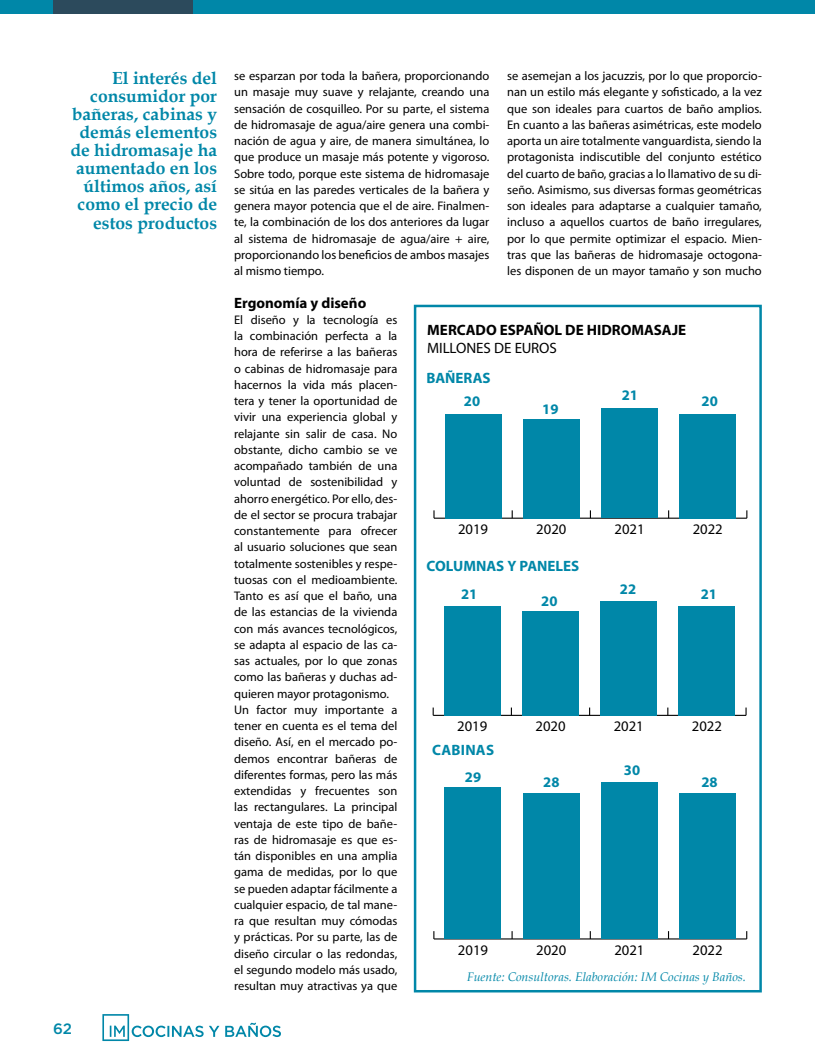
<style>
.page{position:relative;width:815px;height:1063px;background:#fff}
.page>*{position:absolute;margin:0;border:0;box-sizing:border-box;transform-origin:0 0}
.t1{font:700 17.5px/18.1px "Book Antiqua";color:#0087a8;text-align:right}
.t2{font:700 15px "Myriad Pro";color:#000}
.t3{font:700 15px "Myriad Pro";color:#0087a8}
.t4{font:15px "Myriad Pro";letter-spacing:-.005em;color:#000}
.t5{font:700 15px "Myriad Pro";letter-spacing:.02em;color:#0087a8}
.t6{font:500 15px "Gotham";color:#0087a8}
.t7{font:14.62px "Myriad Pro";color:#000}
.t8{font:700 14.62px "Myriad Pro";color:#0087a8}
.t9{font:12.5px/16.2px "Myriad Pro";color:#000;text-align:justify}
.t10{font:italic 12.5px "Book Antiqua";color:#0087a8}
</style>
<div class="page">
<div style="left:0;top:0;width:815px;height:14px;background:#0087a8"></div>
<div style="left:53px;top:0;width:139px;height:14px;background:#2c4a5c"></div>
<svg style="left:102px;top:1014px;width:117px;height:27px"></svg>
<svg style="left:225px;top:1023px;width:56px;height:14px"></svg>
<hr style="left:434px;top:518px;width:313px;height:1px;background:#000">
<svg style="left:433px;top:510px;width:2px;height:8px"></svg>
<div style="left:445px;top:414px;width:56px;height:104px;background:#0087a8"></div>
<div style="left:523px;top:419px;width:56px;height:99px;background:#0087a8"></div>
<div style="left:601px;top:409px;width:57px;height:109px;background:#0087a8"></div>
<div style="left:680px;top:414px;width:56px;height:104px;background:#0087a8"></div>
<hr style="left:433px;top:715px;width:313px;height:1px;background:#000">
<svg style="left:745px;top:708px;width:2px;height:7px"></svg>
<div style="left:444px;top:606px;width:56px;height:109px;background:#0087a8"></div>
<div style="left:522px;top:611px;width:57px;height:104px;background:#0087a8"></div>
<div style="left:601px;top:601px;width:56px;height:114px;background:#0087a8"></div>
<div style="left:679px;top:606px;width:56px;height:109px;background:#0087a8"></div>
<div style="left:414px;top:305px;width:348px;height:687px;border:2px solid #0087a8"></div>
<hr style="left:434px;top:938px;width:313px;height:2px;background:#000">
<div style="left:445px;top:788px;width:56px;height:151px;background:#0087a8"></div>
<div style="left:523px;top:793px;width:56px;height:146px;background:#0087a8"></div>
<div style="left:601px;top:783px;width:57px;height:156px;background:#0087a8"></div>
<div style="left:679px;top:793px;width:57px;height:146px;background:#0087a8"></div>
<h1 class="t1" style="left:70px;top:69px;width:148px">El interés del consumidor por bañeras, cabinas y demás elementos de hidromasaje ha aumentado en los últimos años, así como el precio de estos productos</h1>
<p class="t9" style="left:234px;top:68px;width:257px">se esparzan por toda la bañera, proporcionando un masaje muy suave y relajante, creando una sensación de cosquilleo. Por su parte, el sistema de hidromasaje de agua/aire genera una combi&shy;nación de agua y aire, de manera simultánea, lo que produce un masaje más potente y vigoroso.<br>Sobre todo, porque este sistema de hidromasaje se sitúa en las paredes verticales de la bañera y genera mayor potencia que el de aire. Finalmen&shy;te, la combinación de los dos anteriores da lugar al sistema de hidromasaje de agua/aire + aire, proporcionando los beneficios de ambos masajes al mismo tiempo.</p>
<p class="t2" style="left:234px;top:293px;width:134px">Ergonomía y diseño</p>
<p class="t9" style="left:234px;top:311px;width:165px;text-align:left">El diseño y la tecnología es la combinación perfecta a la hora de referirse a las bañeras o cabinas de hidromasaje para hacernos la vida más placen&shy;tera y tener la oportunidad de vivir una experiencia global y relajante sin salir de casa. No obstante, dicho cambio se ve acompañado también de una voluntad de sostenibilidad y ahorro energético. Por ello, des&shy;de el sector se procura trabajar constantemente para ofrecer al usuario soluciones que sean totalmente sostenibles y respe&shy;tuosas con el medioambiente.<br>Tanto es así que el baño, una de las estancias de la vivienda con más avances tecnológicos, se adapta al espacio de las ca&shy;sas actuales, por lo que zonas como las bañeras y duchas ad&shy;quieren mayor protagonismo.<br>Un factor muy importante a tener en cuenta es el tema del diseño. Así, en el mercado po&shy;demos encontrar bañeras de diferentes formas, pero las más extendidas y frecuentes son las rectangulares. La principal ventaja de este tipo de bañe&shy;ras de hidromasaje es que es&shy;tán disponibles en una amplia gama de medidas, por lo que se pueden adaptar fácilmente a cualquier espacio, de tal mane&shy;ra que resultan muy cómodas y prácticas. Por su parte, las de diseño circular o las redondas, el segundo modelo más usado, resultan muy atractivas ya que</p>
<p class="t9" style="left:507px;top:68px;width:256px">se asemejan a los jacuzzis, por lo que proporcio&shy;nan un estilo más elegante y sofisticado, a la vez que son ideales para cuartos de baño amplios.<br>En cuanto a las bañeras asimétricas, este modelo aporta un aire totalmente vanguardista, siendo la protagonista indiscutible del conjunto estético del cuarto de baño, gracias a lo llamativo de su di&shy;seño. Asimismo, sus diversas formas geométricas son ideales para adaptarse a cualquier tamaño, incluso a aquellos cuartos de baño irregulares, por lo que permite optimizar el espacio. Mien&shy;tras que las bañeras de hidromasaje octogona&shy;les disponen de un mayor tamaño y son mucho</p>
<p class="t2" style="left:427px;top:320px;width:260px">MERCADO ESPAÑOL DE HIDROMASAJE</p>
<p class="t4" style="left:427px;top:338px;width:131px">MILLONES DE EUROS</p>
<p class="t3" style="left:427px;top:368px;width:66px">BAÑERAS</p>
<p class="t8" style="left:622px;top:386px;width:18px">21</p>
<p class="t8" style="left:464px;top:392px;width:18px">20</p>
<p class="t8" style="left:702px;top:392px;width:18px">20</p>
<p class="t8" style="left:542px;top:400px;width:18px">19</p>
<p class="t7" style="left:458px;top:520px;width:32px">2019</p>
<p class="t7" style="left:536px;top:520px;width:32px">2020</p>
<p class="t7" style="left:614px;top:520px;width:32px">2021</p>
<p class="t7" style="left:693px;top:520px;width:32px">2022</p>
<p class="t3" style="left:427px;top:556px;width:154px">COLUMNAS Y PANELES</p>
<p class="t8" style="left:620px;top:579px;width:18px">22</p>
<p class="t8" style="left:461px;top:585px;width:18px">21</p>
<p class="t8" style="left:701px;top:585px;width:18px">21</p>
<p class="t8" style="left:541px;top:592px;width:18px">20</p>
<p class="t7" style="left:457px;top:717px;width:32px">2019</p>
<p class="t7" style="left:535px;top:717px;width:32px">2020</p>
<p class="t7" style="left:614px;top:717px;width:32px">2021</p>
<p class="t7" style="left:692px;top:717px;width:32px">2022</p>
<p class="t5" style="left:432px;top:740px;width:64px">CABINAS</p>
<p class="t8" style="left:624px;top:761px;width:18px">30</p>
<p class="t8" style="left:465px;top:768px;width:18px">29</p>
<p class="t8" style="left:543px;top:773px;width:18px">28</p>
<p class="t8" style="left:701px;top:773px;width:18px">28</p>
<p class="t7" style="left:458px;top:941px;width:32px">2019</p>
<p class="t7" style="left:536px;top:941px;width:32px">2020</p>
<p class="t7" style="left:614px;top:941px;width:32px">2021</p>
<p class="t7" style="left:693px;top:941px;width:32px">2022</p>
<p class="t10" style="left:467px;top:968px;width:281px">Fuente: Consultoras. Elaboración: IM Cocinas y Baños.</p>
<p class="t6" style="left:53px;top:1018px;width:21px">62</p>
</div>
